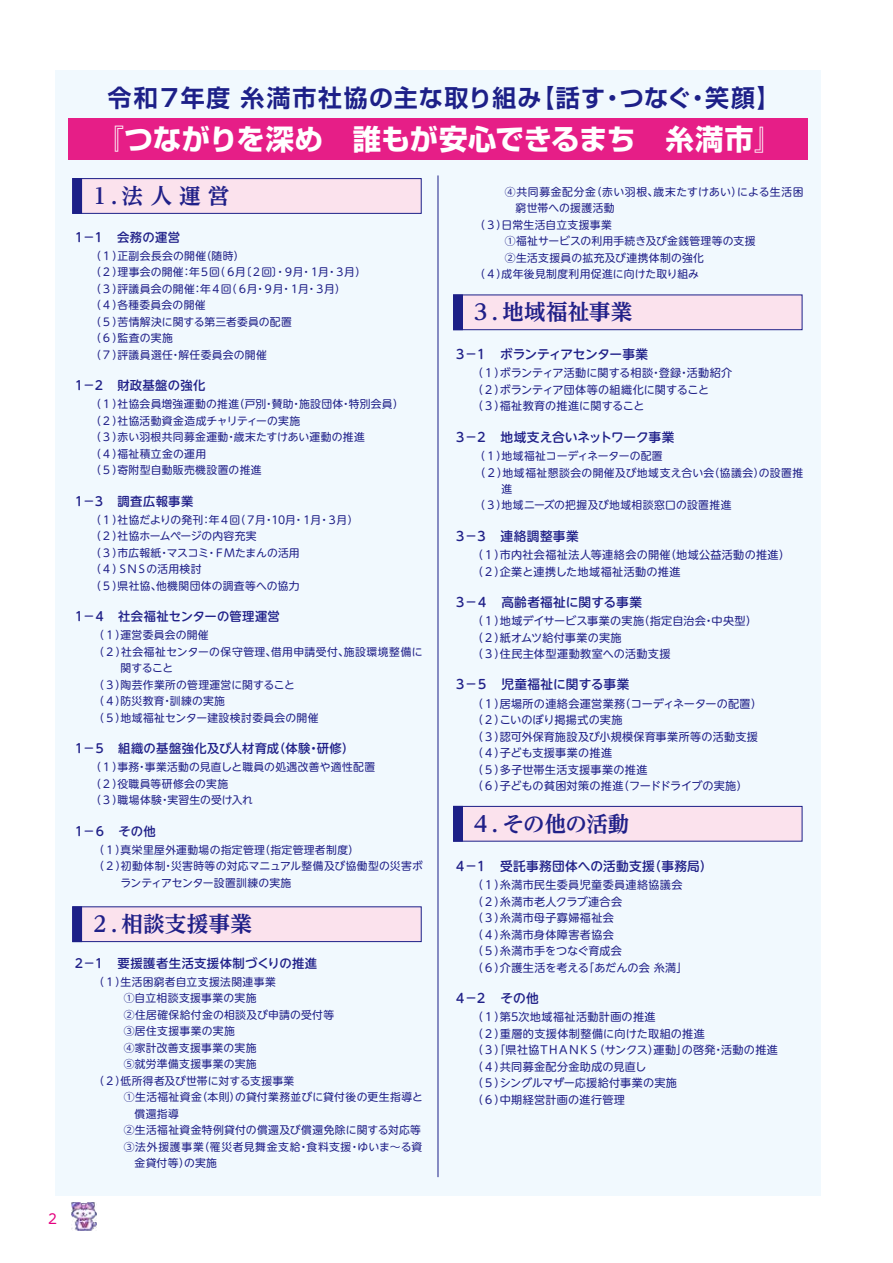
<style>
.page{position:relative;width:893px;height:1263px;background:#fff}
.page>*{position:absolute;margin:0;border:0;box-sizing:border-box;transform-origin:0 0}
.t1{font:700 28.5px "Shin Go Pro";letter-spacing:.005em;color:#fff}
.t2{font:700 24px "Shin Go Pro De";letter-spacing:.055em;color:#1d2088}
.t3{font:700 21.6px "UD Reimin Pro";color:#202088}
.t4{font:13.5px "UD Shin M Go Pr 6 N";color:#e4007f}
.t5{font:500 12.75px "UD Shin M Go Pro";letter-spacing:.005em;color:#202088}
.t6{font:500 12.75px "UD Shin M Go Pro";letter-spacing:-.025em;color:#202088}
.t7{font:500 12.3px "UD Shin M Go Pro";letter-spacing:.02em;color:#202088}
.t8{font:11.1px/16.5px "UD Shin M Go Pro";letter-spacing:.02em;color:#202088}
.t9{font:10.8px/16.5px "UD Shin M Go Pro";letter-spacing:.025em;color:#202088}
.t10{font:10.8px "UD Shin M Go Pro";letter-spacing:.045em;color:#202088}
.t11{font:10.8px "UD Shin M Go Pro";letter-spacing:.065em;color:#202088}
.t12{font:10.8px "UD Shin M Go Pro";letter-spacing:.06em;color:#202088}
.t13{font:10.8px "UD Shin M Go Pro";color:#202088}
.t14{font:10.8px "UD Shin M Go Pro";letter-spacing:.005em;color:#202088}
.s1{font-size:11.1px}
</style>
<div class="page">
<div style="left:55px;top:70px;width:766px;height:1126px;background:#f1f9fe"></div>
<div style="left:68px;top:118px;width:740px;height:42px;background:#e61e87"></div>
<hr style="left:438px;top:175px;width:1px;height:1002px;background:#1d2088">
<div style="left:73px;top:179px;width:348px;height:34px;background:#fbe2ed"></div>
<div style="left:72px;top:178px;width:350px;height:36px;border:1px solid #1d2088"></div>
<div style="left:73px;top:179px;width:9px;height:34px;background:#1d2088"></div>
<div style="left:72px;top:178px;width:10px;height:36px;border:1px solid #1d2088"></div>
<div style="left:454px;top:295px;width:348px;height:35px;background:#fbe2ed"></div>
<div style="left:453px;top:295px;width:349px;height:35px;border:1px solid #1d2088"></div>
<div style="left:454px;top:295px;width:8px;height:35px;background:#1d2088"></div>
<div style="left:453px;top:295px;width:10px;height:35px;border:1px solid #1d2088"></div>
<div style="left:73px;top:907px;width:348px;height:34px;background:#fbe2ed"></div>
<div style="left:72px;top:906px;width:350px;height:36px;border:1px solid #1d2088"></div>
<div style="left:73px;top:907px;width:9px;height:34px;background:#1d2088"></div>
<div style="left:72px;top:906px;width:10px;height:36px;border:1px solid #1d2088"></div>
<div style="left:454px;top:806px;width:348px;height:35px;background:#fbe2ed"></div>
<div style="left:453px;top:806px;width:349px;height:35px;border:1px solid #1d2088"></div>
<div style="left:454px;top:806px;width:8px;height:35px;background:#1d2088"></div>
<div style="left:453px;top:806px;width:10px;height:35px;border:1px solid #1d2088"></div>
<img style="left:71px;top:1202px;width:25px;height:28px">
<p class="t4" style="left:48px;top:1208px;width:10px">2</p>
<h2 class="t2" style="left:108px;top:78px;width:674px">令和７年度 糸満市社協の主な取り組み【話す・つなぐ・笑顔】</h2>
<h1 class="t1" style="left:95px;top:117px;width:688px">『つながりを深め　誰もが安心できるまち　糸満市』</h1>
<h3 class="t3" style="left:89px;top:178px;width:142px">１．法 人 運 営</h3>
<p class="t12" style="left:505px;top:183px;width:300px">④共同募金配分金（赤い羽根、歳末たすけあい）による生活困</p>
<p class="t9" style="left:516px;top:199px;width:101px">窮世帯への援護活動</p>
<p class="t9" style="left:475px;top:216px;width:139px">（３）日常生活自立支援事業</p>
<p class="t9" style="left:505px;top:232px;width:252px">①福祉サービスの利用手続き及び金銭管理等の支援</p>
<p class="t9" style="left:505px;top:249px;width:201px">②生活支援員の拡充及び連携体制の強化</p>
<p class="t9" style="left:475px;top:265px;width:226px">（４）成年後見制度利用促進に向けた取り組み</p>
<p class="t7" style="left:73px;top:227px;width:109px">１－１　会務の運営</p>
<p class="t9" style="left:90px;top:247px;width:277px">（１）正副会長会の開催（随時）<br>（２）理事会の開催：年５回（６月〔２回〕・９月・１月・３月）（３）評議員会の開催：年４回（６月・９月・１月・３月）<br>（４）各種委員会の開催<br>（５）苦情解決に関する第三者委員の配置<br>（６）監査の実施<br>（７）評議員選任・解任委員会の開催</p>
<p class="t7" style="left:73px;top:375px;width:134px">１－２　財政基盤の強化</p>
<p class="t9" style="left:90px;top:395px;width:315px">（１）社協会員増強運動の推進（戸別・賛助・施設団体・特別会員）（２）社協活動資金造成チャリティーの実施<br>（３）赤い羽根共同募金運動・歳末たすけあい運動の推進<br>（４）福祉積立金の運用<br>（５）寄附型自動販売機設置の推進</p>
<p class="t7" style="left:73px;top:491px;width:122px">１－３　調査広報事業</p>
<p class="t9" style="left:90px;top:511px;width:269px">（１）社協だよりの発刊：年４回（７月・10月・１月・３月）（２）社協ホームページの内容充実<br>（３）市広報紙・マスコミ・ＦＭたまんの活用<br>（４）ＳＮＳの活用検討<br>（５）県社協、他機関団体の調査等への協力</p>
<p class="t7" style="left:73px;top:606px;width:209px">１－４　社会福祉センターの管理運営</p>
<p class="t9" style="left:94px;top:626px;width:117px">（１）運営委員会の開催</p>
<p class="t10" style="left:94px;top:643px;width:331px">（２）社会福祉センターの保守管理、借用申請受付、施設環境整備に</p>
<p class="t9" style="left:121px;top:659px;width:54px">関すること</p>
<p class="t9" style="left:94px;top:676px;width:203px">（３）陶芸作業所の管理運営に関すること</p>
<p class="t9" style="left:94px;top:692px;width:133px">（４）防災教育・訓練の実施</p>
<p class="t9" style="left:94px;top:709px;width:226px">（５）地域福祉センター建設検討委員会の開催</p>
<p class="t7" style="left:73px;top:738px;width:283px">１－５　組織の基盤強化及び人材育成（体験・研修）</p>
<p class="t9" style="left:90px;top:758px;width:286px">（１）事務・事業活動の見直しと職員の処遇改善や適性配置（２）役職員等研修会の実施<br>（３）職場体験・実習生の受け入れ</p>
<p class="t7" style="left:73px;top:821px;width:85px">１－６　その他</p>
<p class="t9" style="left:94px;top:841px;width:267px">（１）真栄里屋外運動場の指定管理（指定管理者制度）</p>
<p class="t9" style="left:94px;top:857px;width:331px">（２）初動体制・災害時等の対応マニュアル整備及び協働型の災害ボ</p>
<p class="t14" style="left:121px;top:874px;width:172px">ランティアセンター設置訓練の実施</p>
<h3 class="t3" style="left:470px;top:294px;width:164px">３．地域福祉事業</h3>
<p class="t6" style="left:454px;top:344px;width:196px">３－１　ボランティアセンター事業</p>
<p class="t8" style="left:472px;top:364px;width:262px">（１）ボランティア活動に関する相談・登録・活動紹介（２）ボランティア団体等の組織化に関すること<br>（３）福祉教育の推進に関すること</p>
<p class="t5" style="left:454px;top:426px;width:222px">３－２　地域支え合いネットワーク事業</p>
<p class="t13" style="left:475px;top:447px;width:190px">（１）地域福祉コーディネーターの配置</p>
<p class="t9" style="left:474px;top:464px;width:330px"><span class="s1">（２）</span>地域福祉懇談会の開催及び地域支え合い会（協議会）の設置推</p>
<p class="t9" style="left:502px;top:480px;width:12px">進</p>
<p class="t9" style="left:475px;top:496px;width:258px">（３）地域ニーズの把握及び地域相談窓口の設置推進</p>
<p class="t5" style="left:454px;top:525px;width:127px">３－３　連絡調整事業</p>
<p class="t8" style="left:472px;top:546px;width:319px">（１）市内社会福祉法人等連絡会の開催（地域公益活動の推進）（２）企業と連携した地域福祉活動の推進</p>
<p class="t5" style="left:454px;top:591px;width:190px">３－４　高齢者福祉に関する事業</p>
<p class="t8" style="left:472px;top:612px;width:286px">（１）地域デイサービス事業の実施（指定自治会・中央型）（２）紙オムツ給付事業の実施<br>（３）住民主体型運動教室への活動支援</p>
<p class="t5" style="left:454px;top:674px;width:177px">３－５　児童福祉に関する事業</p>
<p class="t8" style="left:472px;top:694px;width:291px">（１）居場所の連絡会運営業務（コーディネーターの配置）（２）こいのぼり掲揚式の実施<br>（３）認可外保育施設及び小規模保育事業所等の活動支援（４）子ども支援事業の推進<br>（５）多子世帯生活支援事業の推進<br>（６）子どもの貧困対策の推進（フードドライブの実施）</p>
<h3 class="t3" style="left:470px;top:806px;width:161px">４．その他の活動</h3>
<p class="t5" style="left:454px;top:855px;width:260px">４－１　受託事務団体への活動支援（事務局）</p>
<p class="t8" style="left:472px;top:876px;width:217px">（１）糸満市民生委員児童委員連絡協議会（２）糸満市老人クラブ連合会<br>（３）糸満市母子寡婦福祉会<br>（４）糸満市身体障害者協会<br>（５）糸満市手をつなぐ育成会<br>（６）介護生活を考える「あだんの会 糸満」</p>
<p class="t5" style="left:454px;top:987px;width:87px">４－２　その他</p>
<p class="t8" style="left:472px;top:1008px;width:308px">（１）第5次地域福祉活動計画の推進<br>（２）重層的支援体制整備に向けた取組の推進<br>（３）「県社協ＴＨＡＮＫＳ（サンクス）運動」の啓発・活動の推進（４）共同募金配分金助成の見直し<br>（５）シングルマザー応援給付事業の実施<br>（６）中期経営計画の進行管理</p>
<h3 class="t3" style="left:89px;top:906px;width:165px">２．相談支援事業</h3>
<p class="t7" style="left:73px;top:953px;width:246px">２－１　要援護者生活支援体制づくりの推進</p>
<p class="t9" style="left:94px;top:973px;width:184px">（１）生活困窮者自立支援法関連事業</p>
<p class="t9" style="left:124px;top:989px;width:134px">①自立相談支援事業の実施</p>
<p class="t9" style="left:124px;top:1006px;width:212px">②住居確保給付金の相談及び申請の受付等</p>
<p class="t9" style="left:124px;top:1022px;width:113px">③居住支援事業の実施</p>
<p class="t9" style="left:124px;top:1039px;width:134px">④家計改善支援事業の実施</p>
<p class="t9" style="left:124px;top:1055px;width:135px">⑤就労準備支援事業の実施</p>
<p class="t9" style="left:94px;top:1072px;width:202px">（２）低所得者及び世帯に対する支援事業</p>
<p class="t9" style="left:124px;top:1088px;width:301px">①生活福祉資金（本則）の貸付業務並びに貸付後の更生指導と</p>
<p class="t9" style="left:134px;top:1105px;width:46px">償還指導</p>
<p class="t9" style="left:124px;top:1121px;width:299px">②生活福祉資金特例貸付の償還及び償還免除に関する対応等</p>
<p class="t11" style="left:124px;top:1138px;width:300px">③法外援護事業（罹災者見舞金支給・食料支援・ゆいま～る資</p>
<p class="t9" style="left:134px;top:1154px;width:84px">金貸付等）の実施</p>
</div>
